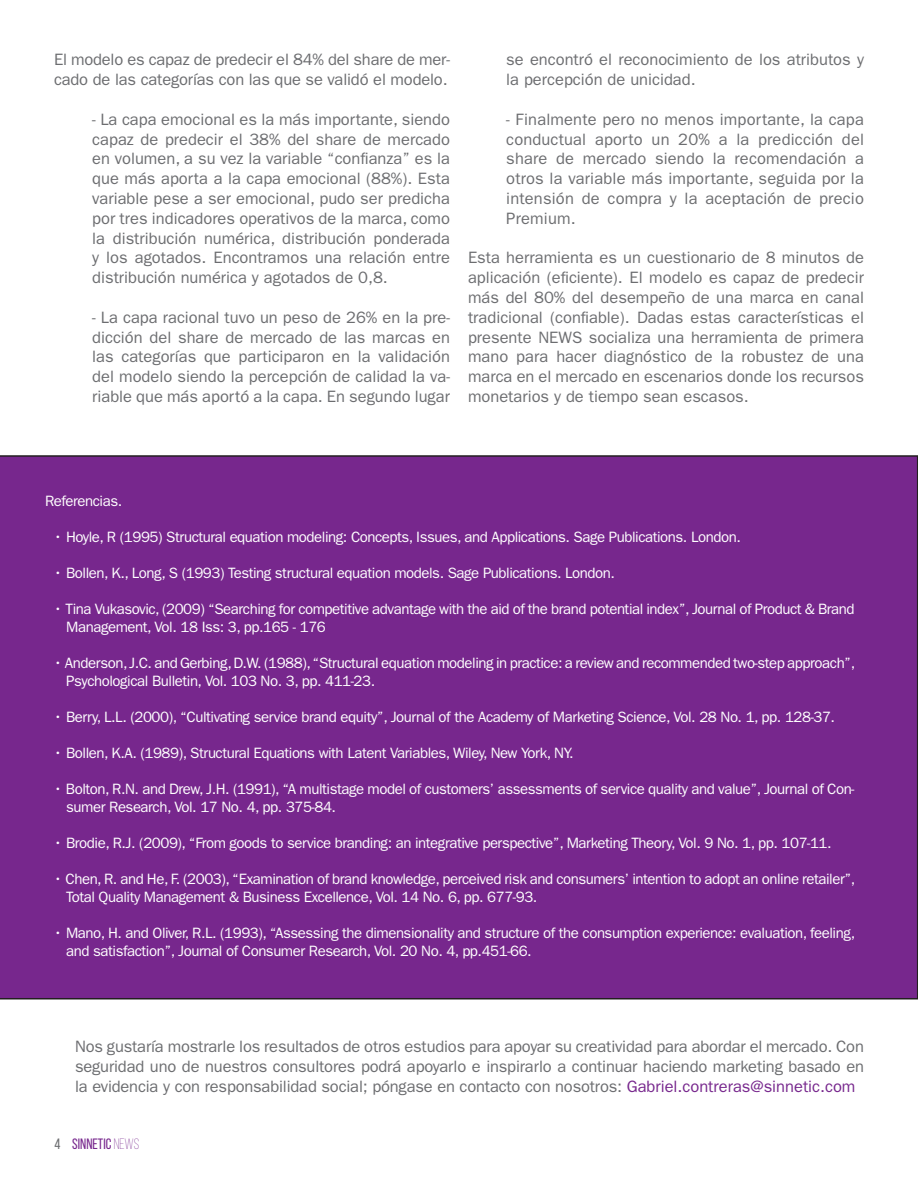
<style>
.page{position:relative;width:918px;height:1188px;background:#fff}
.page>*{position:absolute;margin:0;border:0;box-sizing:border-box;transform-origin:0 0}
.t1{font:16.5px/19.8px "ITC Franklin Gothic Std";color:#6c6d70;text-align:justify}
.t2{font:15px/18px "ITC Franklin Gothic Std";letter-spacing:-.03em;color:#fff}
.t3{font:15px "Bebas Neue";color:#77278d}
.s1{color:#77278d}
.s2{color:#6c6d70}
.s3{font-weight:300}
</style>
<div class="page">
<div style="left:0;top:455px;width:918px;height:544px;background:#77278d"></div>
<p class="t1" style="left:54px;top:50px;width:398px">El modelo es capaz de predecir el 84% del share de mer&shy;cado de las categorías con las que se validó el modelo.</p>
<p class="t1" style="left:92px;top:109px;width:359px">- La capa emocional es la más importante, siendo capaz de predecir el 38% del share de mercado en volumen, a su vez la variable “confianza” es la que más aporta a la capa emocional (88%). Esta variable pese a ser emocional, pudo ser predicha por tres indicadores operativos de la marca, como la distribución numérica, distribución ponderada y los agotados. Encontramos una relación entre distribución numérica y agotados de 0,8.</p>
<p class="t1" style="left:92px;top:307px;width:359px">- La capa racional tuvo un peso de 26% en la pre&shy;dicción del share de mercado de las marcas en las categorías que participaron en la validación del modelo siendo la percepción de calidad la va&shy;riable que más aportó a la capa. En segundo lugar</p>
<p class="t1" style="left:506px;top:50px;width:359px">se encontró el reconocimiento de los atributos y la percepción de unicidad.</p>
<p class="t1" style="left:506px;top:109px;width:359px">- Finalmente pero no menos importante, la capa conductual aporto un 20% a la predicción del share de mercado siendo la recomendación a otros la variable más importante, seguida por la intensión de compra y la aceptación de precio Premium.</p>
<p class="t1" style="left:468px;top:248px;width:398px">Esta herramienta es un cuestionario de 8 minutos de aplicación (eficiente). El modelo es capaz de predecir más del 80% del desempeño de una marca en canal tradicional (confiable). Dadas estas características el presente NEWS socializa una herramienta de primera mano para hacer diagnóstico de la robustez de una marca en el mercado en escenarios donde los recursos monetarios y de tiempo sean escasos.</p>
<p class="t2" style="left:45px;top:492px;width:79px">Referencias.</p>
<p class="t2" style="left:54px;top:528px;width:689px">• Hoyle, R (1995) Structural equation modeling: Concepts, Issues, and Applications. Sage Publications. London.</p>
<p class="t2" style="left:54px;top:564px;width:563px">• Bollen, K., Long, S (1993) Testing structural equation models. Sage Publications. London.</p>
<p class="t2" style="left:66px;top:600px;width:790px;text-indent:-13px">• Tina Vukasovic, (2009) “Searching for competitive advantage with the aid of the brand potential index”, Journal of Product &amp; Brand<br>Management, Vol. 18 Iss: 3, pp.165 - 176</p>
<p class="t2" style="left:66px;top:654px;width:791px;text-indent:-13px">• Anderson, J.C. and Gerbing, D.W. (1988), “Structural equation modeling in practice: a review and recommended two‐step approach”,<br>Psychological Bulletin, Vol. 103 No. 3, pp. 411‐23.</p>
<p class="t2" style="left:54px;top:708px;width:783px">• Berry, L.L. (2000), “Cultivating service brand equity”, Journal of the Academy of Marketing Science, Vol. 28 No. 1, pp. 128‐37.</p>
<p class="t2" style="left:54px;top:744px;width:522px">• Bollen, K.A. (1989), Structural Equations with Latent Variables, Wiley, New York, NY.</p>
<p class="t2" style="left:66px;top:780px;width:790px;text-indent:-13px">• Bolton, R.N. and Drew, J.H. (1991), “A multistage model of customers’ assessments of service quality and value”, Journal of Con&shy;sumer Research, Vol. 17 No. 4, pp. 375‐84.</p>
<p class="t2" style="left:54px;top:834px;width:780px">• Brodie, R.J. (2009), “From goods to service branding: an integrative perspective”, Marketing Theory, Vol. 9 No. 1, pp. 107‐11.</p>
<p class="t2" style="left:66px;top:870px;width:791px;text-indent:-13px">• Chen, R. and He, F. (2003), “Examination of brand knowledge, perceived risk and consumers’ intention to adopt an online retailer”,<br>Total Quality Management &amp; Business Excellence, Vol. 14 No. 6, pp. 677‐93.</p>
<p class="t2" style="left:66px;top:924px;width:791px;text-indent:-13px">• Mano, H. and Oliver, R.L. (1993), “Assessing the dimensionality and structure of the consumption experience: evaluation, feeling, and satisfaction”, Journal of Consumer Research, Vol. 20 No. 4, pp.451‐66.</p>
<p class="t1" style="left:75px;top:1037px;width:791px">Nos gustaría mostrarle los resultados de otros estudios para apoyar su creatividad para abordar el mercado. Con seguridad uno de nuestros consultores podrá apoyarlo e inspirarlo a continuar haciendo marketing basado en la evidencia y con responsabilidad social; póngase en contacto con nosotros: <span class="s1">Gabriel.contreras@sinnetic.com</span></p>
<p class="t3" style="left:54px;top:1136px;width:86px"><span class="s2">4</span> SINNETIC <span class="s3">NEWS</span></p>
</div>
